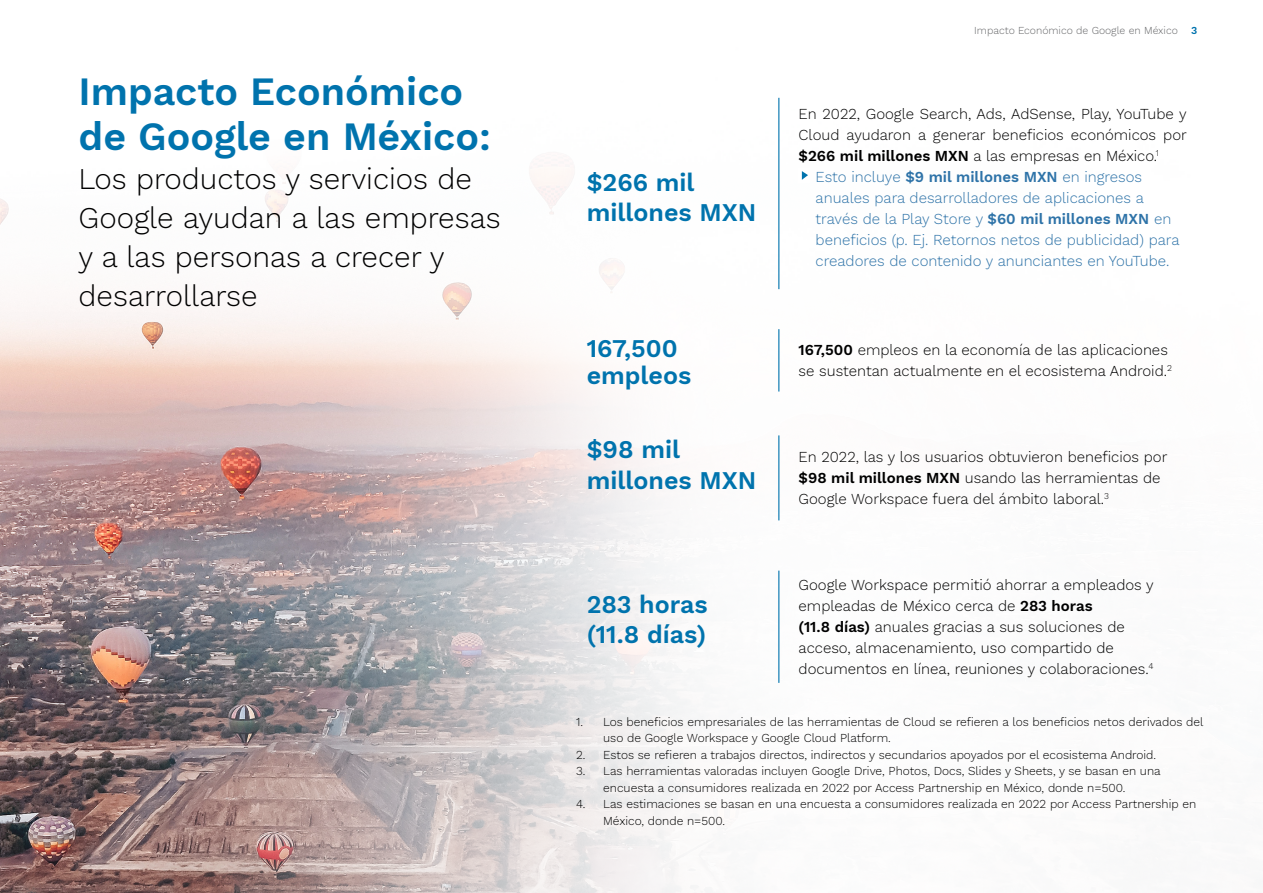
<style>
.page{position:relative;width:1263px;height:893px;background:#fff}
.page>*{position:absolute;margin:0;border:0;box-sizing:border-box;transform-origin:0 0}
.t1{font:39.45px/45px "Work Sans";color:#0073ad}
.t2{font:29.55px/38.8px "Work Sans";color:#000}
.t3{font:25.05px/30.2px "Work Sans";color:#0073ad}
.t4{font:15px/21px "Work Sans";color:#000}
.t5{font:15px/21px "Work Sans";color:#2e73a8}
.t6{font:12px/16.5px "Work Sans";color:#000}
.t7{font:10.5px "Work Sans";color:#646567}
.t8{font:10.5px "Work Sans";color:#0073ae}
</style>
<div class="page">
<img style="left:1px;top:97px;width:779px;height:796px">
<hr style="left:778px;top:98px;width:1px;height:191px;background:#0073ad">
<hr style="left:778px;top:435px;width:1px;height:85px;background:#0073ad">
<svg style="left:802px;top:171px;width:6px;height:9px"></svg>
<hr style="left:778px;top:329px;width:1px;height:62px;background:#0073ad">
<hr style="left:778px;top:571px;width:1px;height:112px;background:#0073ad">
<h1 class="t1" style="left:79px;top:68px;width:414px">Impacto Económico de Google en México:</h1>
<h2 class="t2" style="left:79px;top:159px;width:424px">Los productos y servicios de<br>Google ayudan a las empresas y a las personas a crecer y desarrollarse</h2>
<h3 class="t3" style="left:587px;top:166px;width:171px">$266 mil millones MXN</h3>
<h3 class="t3" style="left:587px;top:334px;width:106px;line-height:27.2px">167,500 empleos</h3>
<p class="t7" style="left:974px;top:22px;width:205px">Impacto Económico de Google en México</p>
<p class="t8" style="left:1191px;top:22px;width:8px">3</p>
<p class="t4" style="left:799px;top:103px;width:390px;text-align:justify">En 2022, Google Search, Ads, AdSense, Play, YouTube y Cloud ayudaron a generar beneficios económicos por $266 mil millones MXN a las empresas en México.<sup>1</sup></p>
<p class="t5" style="left:816px;top:166px;width:365px;text-indent:-17px">• Esto incluye $9 mil millones MXN en ingresos anuales para desarrolladores de aplicaciones a través de la Play Store y $60 mil millones MXN en beneficios (p. Ej. Retornos netos de publicidad) para creadores de contenido y anunciantes en YouTube.</p>
<p class="t4" style="left:799px;top:338px;width:375px">167,500 empleos en la economía de las aplicaciones se sustentan actualmente en el ecosistema Android.<sup>2</sup></p>
<h3 class="t3" style="left:587px;top:434px;width:171px">$98 mil millones MXN</h3>
<p class="t4" style="left:799px;top:446px;width:370px">En 2022, las y los usuarios obtuvieron beneficios por $98 mil millones MXN usando las herramientas de<br>Google Workspace fuera del ámbito laboral.<sup>3</sup></p>
<h3 class="t3" style="left:587px;top:589px;width:123px">283 horas (11.8 días)</h3>
<p class="t4" style="left:799px;top:574px;width:356px">Google Workspace permitió ahorrar a empleados y empleadas de México cerca de 283 horas<br>(11.8 días) anuales gracias a sus soluciones de acceso, almacenamiento, uso compartido de documentos en línea, reuniones y colaboraciones.<sup>4</sup></p>
<p class="t6" style="left:603px;top:713px;width:602px;text-indent:-27px">1. Los beneficios empresariales de las herramientas de Cloud se refieren a los beneficios netos derivados del uso de Google Workspace y Google Cloud Platform.</p>
<p class="t6" style="left:576px;top:746px;width:581px">2. Estos se refieren a trabajos directos, indirectos y secundarios apoyados por el ecosistema Android.</p>
<p class="t6" style="left:603px;top:762px;width:559px;text-indent:-27px">3. Las herramientas valoradas incluyen Google Drive, Photos, Docs, Slides y Sheets, y se basan en una encuesta a consumidores realizada en 2022 por Access Partnership en México, donde n=500.</p>
<p class="t6" style="left:603px;top:795px;width:595px;text-indent:-27px">4. Las estimaciones se basan en una encuesta a consumidores realizada en 2022 por Access Partnership en<br>México, donde n=500.</p>
</div>
